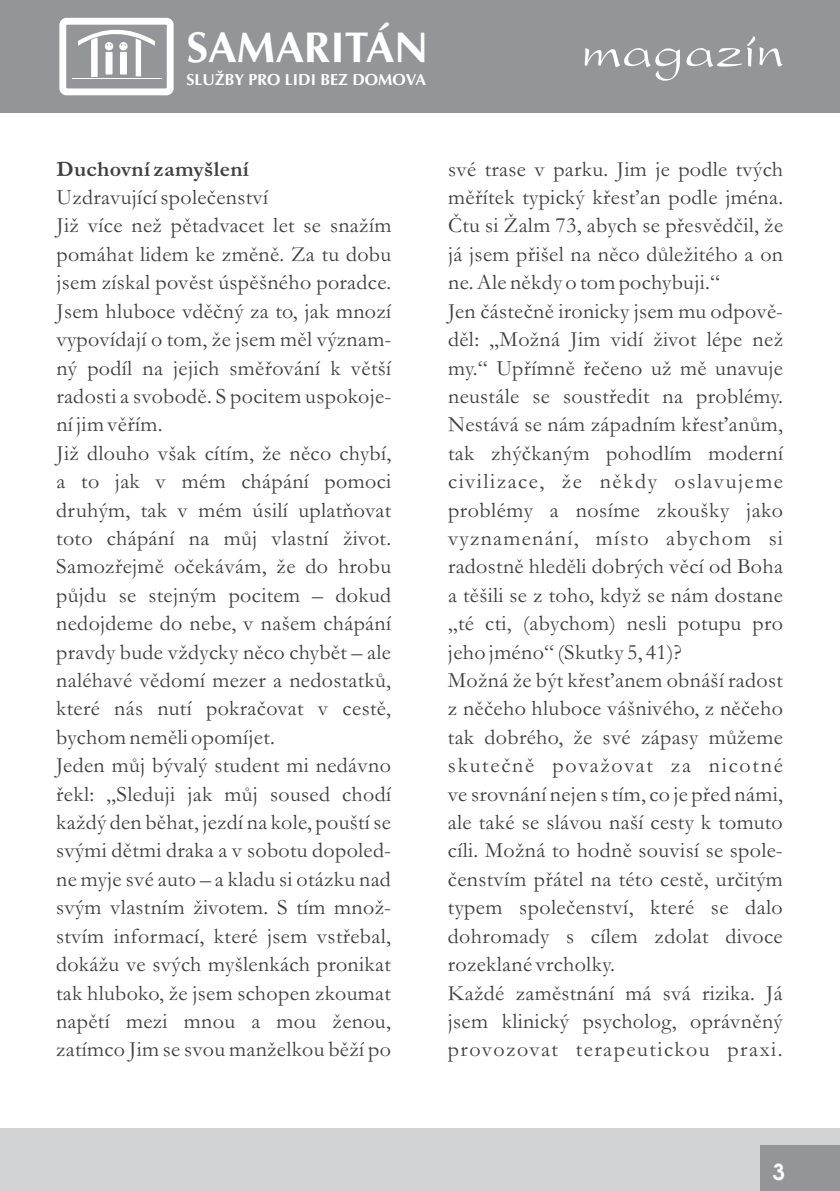
<style>
.page{position:relative;width:840px;height:1191px;background:#fff}
.page>*{position:absolute;margin:0;border:0;box-sizing:border-box;transform-origin:0 0}
.t1{font:56px "President";color:#fff}
.t2{font:700 43.2px "Ottawa";color:#fff}
.t3{font:22px "Garamond";letter-spacing:.015em;color:#3e3e3f}
.t4{font:22px "Garamond";letter-spacing:.07em;color:#3e3e3f}
.t5{font:22px "Garamond";letter-spacing:.055em;color:#3e3e3f}
.t6{font:22px "Garamond";letter-spacing:.08em;color:#3e3e3f}
.t7{font:700 22px "Garamond";letter-spacing:.015em;color:#3e3e3f}
.t8{font:700 22px "Avalon";color:#fff}
.t9{font:700 16px "Ottawa";color:#fff}
</style>
<div class="page">
<div style="left:0;top:0;width:839px;height:113px;background:#939598"></div>
<div style="left:0;top:1128px;width:839px;height:63px;background:#d1d2d4"></div>
<div style="left:760px;top:1145px;width:79px;height:46px;background:#939598"></div>
<div style="left:59px;top:18px;width:114px;height:77px;border:7px solid #fff;border-radius:4px"></div>
<hr style="left:72px;top:78px;width:89px;height:1px;background:#fff">
<svg style="left:78px;top:29px;width:77px;height:48px"></svg>
<h2 class="t2" style="left:186px;top:31px;width:243px">SAMARITÁN</h2>
<p class="t9" style="left:186px;top:74px;width:241px">SLUŽBY PRO LIDI BEZ DOMOVA</p>
<h1 class="t1" style="left:580px;top:26px;width:204px">magazín</h1>
<p class="t7" style="left:56px;top:161px;width:194px">Duchovní zamyšlení</p>
<p class="t3" style="left:448px;top:161px;width:336px">své trase v parku. Jim je podle tvých</p>
<p class="t3" style="left:56px;top:190px;width:213px">Uzdravující společenství</p>
<p class="t3" style="left:448px;top:190px;width:336px">měřítek typický křesťan podle jména.</p>
<p class="t3" style="left:56px;top:218px;width:336px">Již více než pětadvacet let se snažím</p>
<p class="t3" style="left:448px;top:218px;width:336px">Čtu si Žalm 73, abych se přesvědčil, že</p>
<p class="t3" style="left:56px;top:246px;width:336px">pomáhat lidem ke změně. Za tu dobu</p>
<p class="t3" style="left:448px;top:246px;width:336px">já jsem přišel na něco důležitého a on</p>
<p class="t3" style="left:56px;top:275px;width:336px">jsem získal pověst úspěšného poradce.</p>
<p class="t3" style="left:448px;top:275px;width:273px">ne. Ale někdy o tom pochybuji.“</p>
<p class="t3" style="left:56px;top:303px;width:336px">Jsem hluboce vděčný za to, jak mnozí</p>
<p class="t3" style="left:448px;top:303px;width:336px">Jen částečně ironicky jsem mu odpově-</p>
<p class="t3" style="left:56px;top:332px;width:336px">vypovídají o tom, že jsem měl význam-</p>
<p class="t3" style="left:448px;top:332px;width:336px">děl: „Možná Jim vidí život lépe než</p>
<p class="t3" style="left:56px;top:360px;width:336px">ný podíl na jejich směřování k větší</p>
<p class="t3" style="left:448px;top:360px;width:336px">my.“ Upřímně řečeno už mě unavuje</p>
<p class="t3" style="left:56px;top:388px;width:336px">radosti a svobodě. S pocitem uspokoje-</p>
<p class="t3" style="left:448px;top:388px;width:336px">neustále se soustředit na problémy.</p>
<p class="t3" style="left:56px;top:417px;width:108px">ní jim věřím.</p>
<p class="t3" style="left:448px;top:417px;width:336px">Nestává se nám západním křesťanům,</p>
<p class="t3" style="left:56px;top:445px;width:336px">Již dlouho však cítím, že něco chybí,</p>
<p class="t3" style="left:448px;top:445px;width:336px">tak zhýčkaným pohodlím moderní</p>
<p class="t3" style="left:56px;top:474px;width:336px">a to jak v mém chápání pomoci</p>
<p class="t4" style="left:448px;top:474px;width:336px">civilizace, že někdy oslavujeme</p>
<p class="t3" style="left:56px;top:502px;width:336px">druhým, tak v mém úsilí uplatňovat</p>
<p class="t3" style="left:448px;top:502px;width:336px">problémy a nosíme zkoušky jako</p>
<p class="t3" style="left:56px;top:530px;width:336px">toto chápání na můj vlastní život.</p>
<p class="t5" style="left:448px;top:530px;width:336px">vyznamenání, místo abychom si</p>
<p class="t3" style="left:56px;top:559px;width:336px">Samozřejmě očekávám, že do hrobu</p>
<p class="t3" style="left:448px;top:559px;width:336px">radostně hleděli dobrých věcí od Boha</p>
<p class="t3" style="left:56px;top:587px;width:336px">půjdu se stejným pocitem – dokud</p>
<p class="t3" style="left:448px;top:587px;width:336px">a těšili se z toho, když se nám dostane</p>
<p class="t3" style="left:56px;top:616px;width:336px">nedojdeme do nebe, v našem chápání</p>
<p class="t3" style="left:447px;top:616px;width:336px">„té cti, (abychom) nesli potupu pro</p>
<p class="t3" style="left:56px;top:644px;width:336px">pravdy bude vždycky něco chybět – ale</p>
<p class="t3" style="left:447px;top:644px;width:235px">jeho jméno“ (Skutky 5, 41)?</p>
<p class="t3" style="left:56px;top:672px;width:336px">naléhavé vědomí mezer a nedostatků,</p>
<p class="t3" style="left:447px;top:672px;width:336px">Možná že být křesťanem obnáší radost</p>
<p class="t3" style="left:56px;top:701px;width:336px">které nás nutí pokračovat v cestě,</p>
<p class="t3" style="left:447px;top:701px;width:336px">z něčeho hluboce vášnivého, z něčeho</p>
<p class="t3" style="left:56px;top:729px;width:220px">bychom neměli opomíjet.</p>
<p class="t3" style="left:447px;top:729px;width:336px">tak dobrého, že své zápasy můžeme</p>
<p class="t3" style="left:56px;top:758px;width:336px">Jeden můj bývalý student mi nedávno</p>
<p class="t6" style="left:447px;top:758px;width:336px">skutečně považovat za nicotné</p>
<p class="t3" style="left:56px;top:786px;width:336px">řekl: „Sleduji jak můj soused chodí</p>
<p class="t3" style="left:447px;top:786px;width:336px">ve srovnání nejen s tím, co je před námi,</p>
<p class="t3" style="left:56px;top:814px;width:336px">každý den běhat, jezdí na kole, pouští se</p>
<p class="t3" style="left:447px;top:814px;width:336px">ale také se slávou naší cesty k tomuto</p>
<p class="t3" style="left:56px;top:843px;width:336px">svými dětmi draka a v sobotu dopoled-</p>
<p class="t3" style="left:447px;top:843px;width:336px">cíli. Možná to hodně souvisí se spole-</p>
<p class="t3" style="left:56px;top:871px;width:336px">ne myje své auto – a kladu si otázku nad</p>
<p class="t3" style="left:447px;top:871px;width:336px">čenstvím přátel na této cestě, určitým</p>
<p class="t3" style="left:56px;top:900px;width:336px">svým vlastním životem. S tím množ-</p>
<p class="t3" style="left:447px;top:900px;width:336px">typem společenství, které se dalo</p>
<p class="t3" style="left:56px;top:928px;width:336px">stvím informací, které jsem vstřebal,</p>
<p class="t3" style="left:447px;top:928px;width:336px">dohromady s cílem zdolat divoce</p>
<p class="t3" style="left:56px;top:956px;width:336px">dokážu ve svých myšlenkách pronikat</p>
<p class="t3" style="left:447px;top:956px;width:169px">rozeklané vrcholky.</p>
<p class="t3" style="left:56px;top:985px;width:336px">tak hluboko, že jsem schopen zkoumat</p>
<p class="t3" style="left:447px;top:985px;width:336px">Každé zaměstnání má svá rizika. Já</p>
<p class="t3" style="left:56px;top:1013px;width:336px">napětí mezi mnou a mou ženou,</p>
<p class="t3" style="left:447px;top:1013px;width:336px">jsem klinický psycholog, oprávněný</p>
<p class="t3" style="left:56px;top:1042px;width:336px">zatímco Jim se svou manželkou běží po</p>
<p class="t4" style="left:447px;top:1042px;width:336px">provozovat terapeutickou praxi.</p>
<p class="t8" style="left:772px;top:1163px;width:14px">3</p>
</div>
